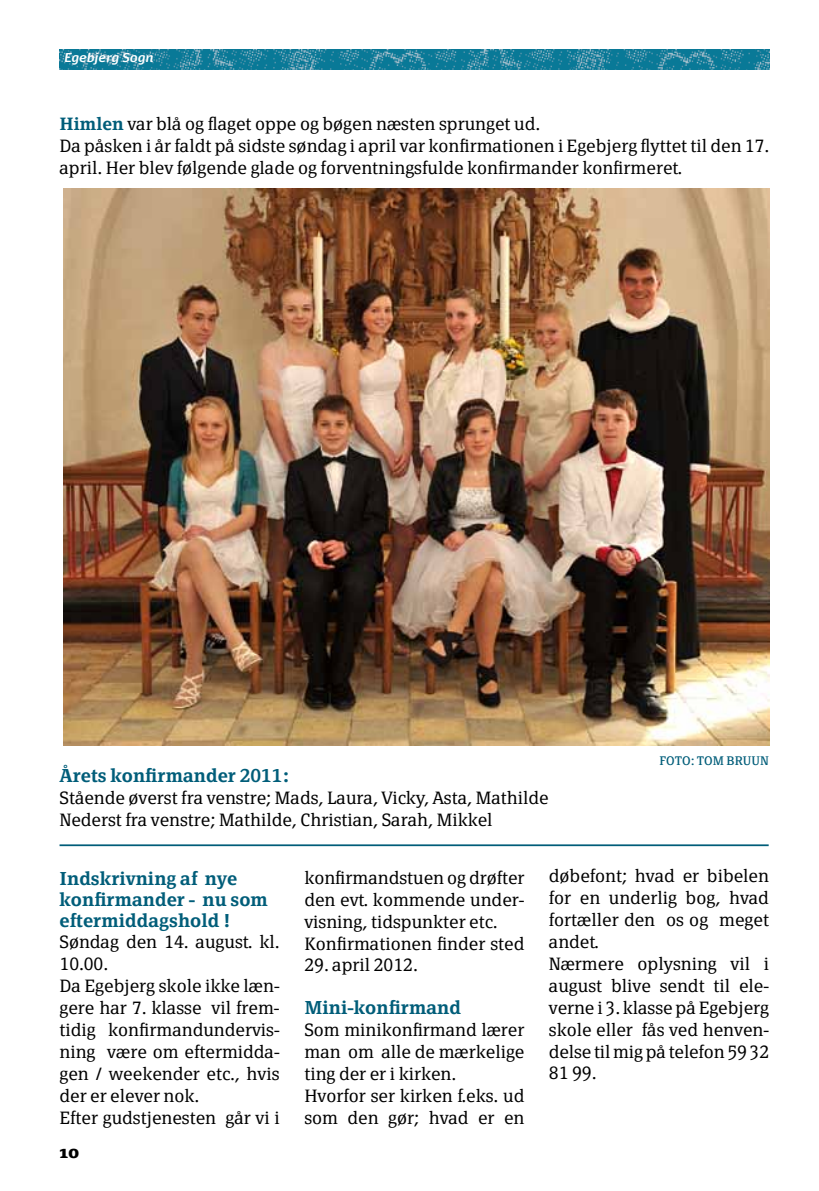
<style>
.page{position:relative;width:819px;height:1191px;background:#fff}
.page>*{position:absolute;margin:0;border:0;box-sizing:border-box;transform-origin:0 0}
.t1{font:600 18.38px/21px "Page Serif TF";color:#005d79}
.t2{font:300 17.5px/21.9px "Page Serif TF";color:#000}
.t3{font:700 17.5px "Page Serif";color:#000}
.t4{font:12.25px "Page Serif";color:#005d79}
.t5{font:italic 700 12.25px "Dancer TF";color:#fff}
.s1{font-weight:600;color:#005d79}
</style>
<div class="page">
<img style="left:59px;top:50px;width:710px;height:19px">
<img style="left:64px;top:189px;width:705px;height:556px">
<hr style="left:60px;top:844px;width:708px;height:2px;background:#005d79">
<p class="t5" style="left:64px;top:49px;width:91px">Egebjerg Sogn</p>
<p class="t2" style="left:60px;top:113px;width:711px"><span class="s1">Himlen</span> var blå og flaget oppe og bøgen næsten sprunget ud.<br>Da påsken i år faldt på sidste søndag i april var konfirmationen i Egebjerg flyttet til den 17. april. Her blev følgende glade og forventningsfulde konfirmander konfirmeret.</p>
<p class="t1" style="left:60px;top:765px;width:231px">Årets konfirmander 2011:</p>
<p class="t2" style="left:60px;top:786px;width:490px">Stående øverst fra venstre; Mads, Laura, Vicky, Asta, Mathilde<br>Nederst fra venstre; Mathilde, Christian, Sarah, Mikkel</p>
<p class="t4" style="left:659px;top:753px;width:111px">FOTO: TOM BRUUN</p>
<p class="t1" style="left:60px;top:867px;width:210px">Indskrivning af nye konfirmander - nu som eftermiddagshold !</p>
<p class="t2" style="left:60px;top:931px;width:221px">Søndag den 14. august. kl.<br>10.00.<br>Da Egebjerg skole ikke læn&shy;gere har 7. klasse vil frem&shy;tidig konfirmandundervis&shy;ning være om eftermidda&shy;gen / weekender etc., hvis der er elever nok.<br>Efter gudstjenesten går vi i</p>
<p class="t3" style="left:60px;top:1141px;width:21px">10</p>
<p class="t2" style="left:304px;top:866px;width:221px">konfirmandstuen og drøfter den evt. kommende under&shy;visning, tidspunkter etc.<br>Konfirmationen finder sted</p>
<p class="t2" style="left:304px;top:954px;width:115px">29. april 2012.</p>
<p class="t1" style="left:304px;top:997px;width:158px">Mini-konfirmand</p>
<p class="t2" style="left:304px;top:1019px;width:221px">Som minikonfirmand lærer man om alle de mærkelige ting der er i kirken.<br>Hvorfor ser kirken f.eks. ud som den gør; hvad er en</p>
<p class="t2" style="left:549px;top:865px;width:222px">døbefont; hvad er bibelen for en underlig bog, hvad fortæller den os og meget andet.<br>Nærmere oplysning vil i august blive sendt til ele&shy;verne i 3. klasse på Egebjerg skole eller fås ved henven&shy;delse til mig på telefon 59 32<br>81 99.</p>
</div>
